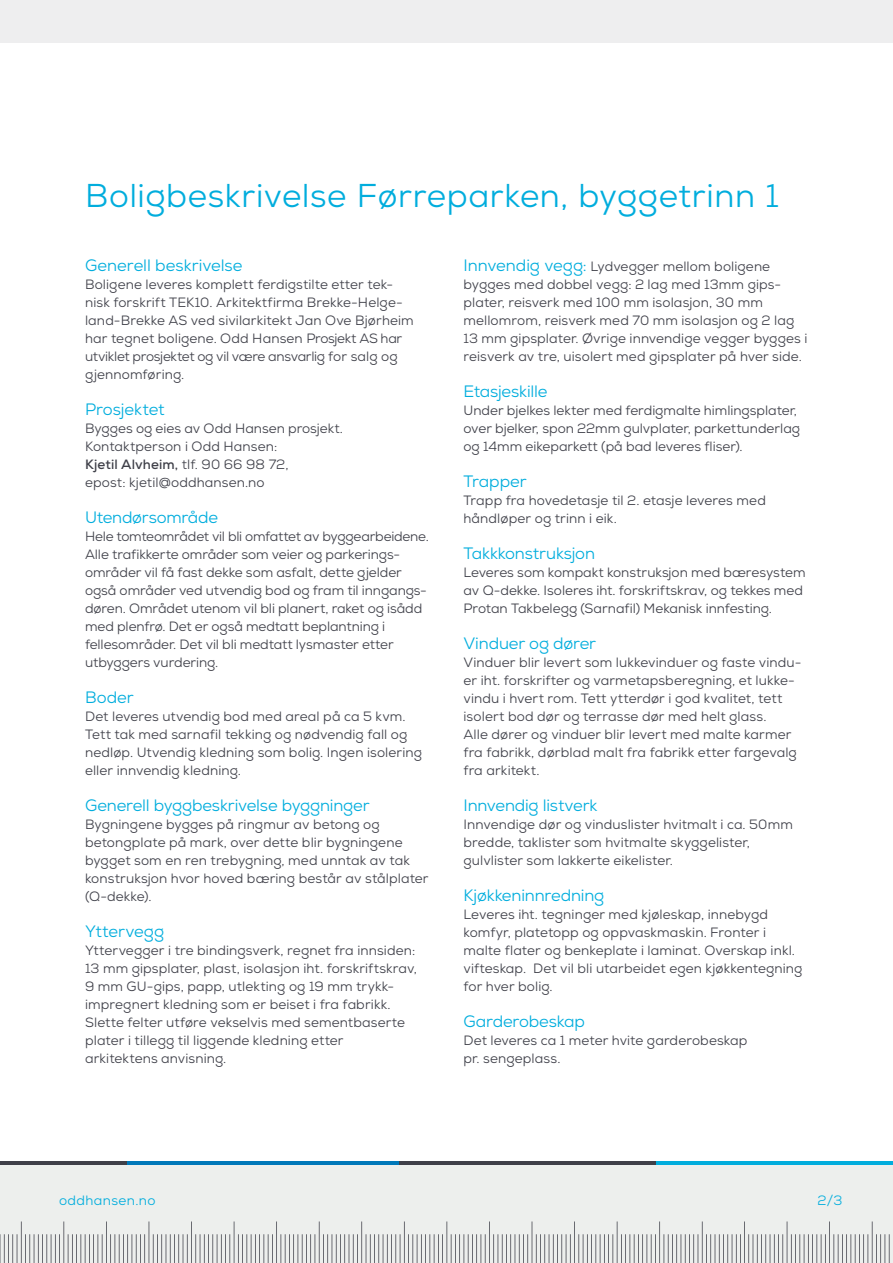
<style>
.page{position:relative;width:893px;height:1263px;background:#fff}
.page>*{position:absolute;margin:0;border:0;box-sizing:border-box;transform-origin:0 0}
.t1{font:33px "Nexa";letter-spacing:.015em;color:#01addd}
.t2{font:16.5px "Nexa";letter-spacing:-.01em;color:#01addd}
.t3{font:13.5px/18px "Nexa";letter-spacing:.005em;color:#3f4049}
.t4{font:700 13.5px "Nexa";letter-spacing:.01em;color:#3f4049}
.t5{font:13.5px "Nexa";letter-spacing:.03em;color:#01addd}
.s1{font-weight:400}
.s2{font-size:16.5px;color:#01addd}
</style>
<div class="page">
<div style="left:0;top:1164px;width:893px;height:99px;background:#edefed"></div>
<hr style="left:399px;top:1161px;width:258px;height:3px;background:#3f4049">
<hr style="left:657px;top:1161px;width:236px;height:3px;background:#01addd">
<hr style="left:0;top:1161px;width:128px;height:3px;background:#3f4049">
<hr style="left:128px;top:1161px;width:271px;height:3px;background:#0078b9">
<hr style="left:872px;top:1221px;width:1px;height:42px;background:#3f4049">
<hr style="left:829px;top:1221px;width:1px;height:42px;background:#3f4049">
<hr style="left:787px;top:1221px;width:1px;height:42px;background:#3f4049">
<hr style="left:744px;top:1221px;width:1px;height:42px;background:#3f4049">
<hr style="left:702px;top:1221px;width:1px;height:42px;background:#3f4049">
<hr style="left:659px;top:1221px;width:1px;height:42px;background:#3f4049">
<svg style="left:876px;top:1234px;width:14px;height:29px"></svg>
<svg style="left:833px;top:1234px;width:35px;height:29px"></svg>
<svg style="left:791px;top:1234px;width:35px;height:29px"></svg>
<svg style="left:748px;top:1234px;width:35px;height:29px"></svg>
<svg style="left:706px;top:1234px;width:35px;height:29px"></svg>
<svg style="left:664px;top:1234px;width:35px;height:29px"></svg>
<svg style="left:0;top:1221px;width:656px;height:42px"></svg>
<div style="left:0;top:0;width:893px;height:43px;background:#eeeeef"></div>
<p class="t1" style="left:85px;top:175px;width:695px">Boligbeskrivelse Førreparken, byggetrinn 1</p>
<p class="t2" style="left:85px;top:255px;width:159px">Generell beskrivelse</p>
<p class="t3" style="left:85px;top:275px;width:330px">Boligene leveres komplett ferdigstilte etter tek&shy;nisk forskrift TEK10. Arkitektfirma Brekke-Helge&shy;land-Brekke AS ved sivilarkitekt Jan Ove Bjørheim har tegnet boligene. Odd Hansen Prosjekt AS har utviklet prosjektet og vil være ansvarlig for salg og gjennomføring.</p>
<p class="t2" style="left:85px;top:399px;width:81px">Prosjektet</p>
<p class="t3" style="left:85px;top:419px;width:259px">Bygges og eies av Odd Hansen prosjekt.</p>
<p class="t3" style="left:85px;top:437px;width:194px">Kontaktperson i Odd Hansen:</p>
<p class="t4" style="left:85px;top:456px;width:205px">Kjetil Alvheim, <span class="s1">tlf. 90 66 98 72,</span></p>
<p class="t3" style="left:85px;top:473px;width:181px">epost: kjetil@oddhansen.no</p>
<p class="t2" style="left:85px;top:507px;width:135px">Utendørsområde</p>
<p class="t3" style="left:85px;top:527px;width:345px">Hele tomteområdet vil bli omfattet av byggearbeidene.<br>Alle trafikkerte områder som veier og parkerings&shy;områder vil få fast dekke som asfalt, dette gjelder også områder ved utvendig bod og fram til inngangs&shy;døren. Området utenom vil bli planert, raket og isådd med plenfrø. Det er også medtatt beplantning i fellesområder. Det vil bli medtatt lysmaster etter utbyggers vurdering.</p>
<p class="t2" style="left:85px;top:687px;width:50px">Boder</p>
<p class="t3" style="left:85px;top:707px;width:339px">Det leveres utvendig bod med areal på ca 5 kvm.<br>Tett tak med sarnafil tekking og nødvendig fall og nedløp. Utvendig kledning som bolig. Ingen isolering eller innvendig kledning.</p>
<p class="t2" style="left:85px;top:795px;width:286px">Generell byggbeskrivelse byggninger</p>
<p class="t3" style="left:85px;top:815px;width:345px">Bygningene bygges på ringmur av betong og betongplate på mark, over dette blir bygningene bygget som en ren trebygning, med unntak av tak konstruksjon hvor hoved bæring består av stålplater (Q-dekke).</p>
<p class="t2" style="left:85px;top:921px;width:81px">Yttervegg</p>
<p class="t3" style="left:85px;top:941px;width:333px">Yttervegger i tre bindingsverk, regnet fra innsiden:<br>13 mm gipsplater, plast, isolasjon iht. forskriftskrav, 9 mm GU-gips, papp, utlekting og 19 mm trykk&shy;impregnert kledning som er beiset i fra fabrikk.<br>Slette felter utføre vekselvis med sementbaserte plater i tillegg til liggende kledning etter arkitektens anvisning.</p>
<p class="t3" style="left:463px;top:257px;width:345px"><span class="s2">Innvendig vegg:</span> Lydvegger mellom boligene bygges med dobbel vegg: 2 lag med 13mm gips&shy;plater, reisverk med 100 mm isolasjon, 30 mm mellomrom, reisverk med 70 mm isolasjon og 2 lag 13 mm gipsplater. Øvrige innvendige vegger bygges i reisverk av tre, uisolert med gipsplater på hver side.</p>
<p class="t2" style="left:463px;top:381px;width:85px">Etasjeskille</p>
<p class="t3" style="left:463px;top:401px;width:338px">Under bjelkes lekter med ferdigmalte himlingsplater, over bjelker, spon 22mm gulvplater, parkettunderlag og 14mm eikeparkett (på bad leveres fliser).</p>
<p class="t2" style="left:463px;top:471px;width:65px">Trapper</p>
<p class="t3" style="left:463px;top:491px;width:304px">Trapp fra hovedetasje til 2. etasje leveres med håndløper og trinn i eik.</p>
<p class="t2" style="left:463px;top:543px;width:133px">Takkkonstruksjon</p>
<p class="t3" style="left:463px;top:563px;width:344px">Leveres som kompakt konstruksjon med bæresystem av Q-dekke. Isoleres iht. forskriftskrav, og tekkes med<br>Protan Takbelegg (Sarnafil) Mekanisk innfesting.</p>
<p class="t2" style="left:463px;top:633px;width:134px">Vinduer og dører</p>
<p class="t3" style="left:463px;top:653px;width:339px">Vinduer blir levert som lukkevinduer og faste vindu&shy;er iht. forskrifter og varmetapsberegning, et lukke&shy;vindu i hvert rom. Tett ytterdør i god kvalitet, tett isolert bod dør og terrasse dør med helt glass.<br>Alle dører og vinduer blir levert med malte karmer fra fabrikk, dørblad malt fra fabrikk etter fargevalg fra arkitekt.</p>
<p class="t2" style="left:463px;top:795px;width:136px">Innvendig listverk</p>
<p class="t3" style="left:463px;top:815px;width:331px">Innvendige dør og vinduslister hvitmalt i ca. 50mm bredde, taklister som hvitmalte skyggelister, gulvlister som lakkerte eikelister.</p>
<p class="t2" style="left:463px;top:885px;width:142px">Kjøkkeninnredning</p>
<p class="t3" style="left:463px;top:905px;width:340px">Leveres iht. tegninger med kjøleskap, innebygd komfyr, platetopp og oppvaskmaskin. Fronter i malte flater og benkeplate i laminat. Overskap inkl. vifteskap. Det vil bli utarbeidet egen kjøkkentegning for hver bolig.</p>
<p class="t2" style="left:463px;top:1011px;width:123px">Garderobeskap</p>
<p class="t3" style="left:463px;top:1031px;width:285px">Det leveres ca 1 meter hvite garderobeskap pr. sengeplass.</p>
<p class="t5" style="left:59px;top:1191px;width:98px">oddhansen.no</p>
<p class="t5" style="left:817px;top:1191px;width:26px">2/3</p>
</div>
